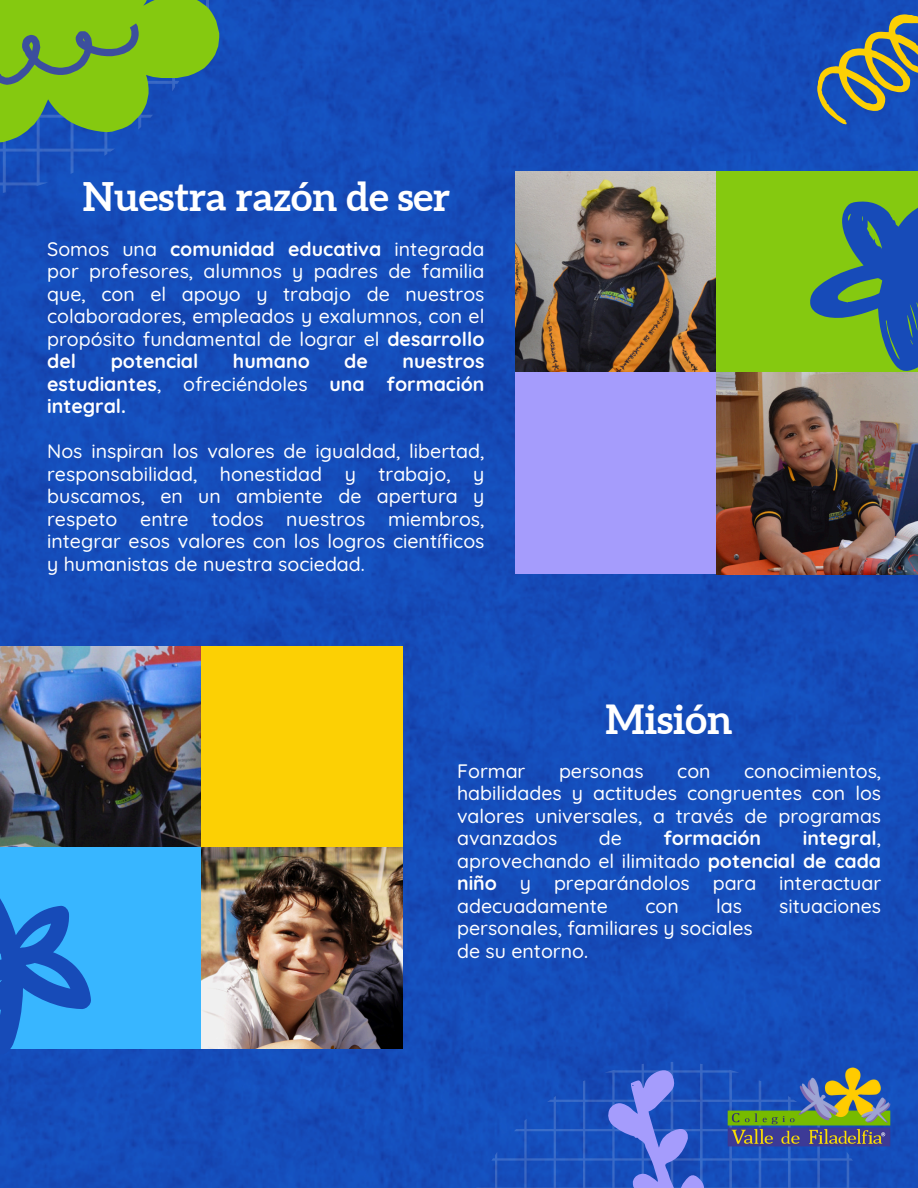
<style>
.page{position:relative;width:918px;height:1188px;background:#154dba}
.page>*{position:absolute;margin:0;border:0;box-sizing:border-box;transform-origin:0 0}
.t1{font:700 40.2px "Aleo";color:#fff}
.t2{font:700 39.3px "Aleo";color:#fff}
.t3{font:500 19.5px/22.5px "Quicksand";color:#fff;text-align:justify}
.t4{font:700 19.5px/22.5px "Quicksand";color:#fff;text-align:justify}
.s1{font-weight:700}
.s2{font-weight:500}
</style>
<div class="page">
<svg style="left:457px;top:1062px;width:430px;height:126px;fill:#154dbb"></svg>
<svg style="left:0;top:0;width:219px;height:195px"></svg>
<svg style="left:817px;top:14px;width:101px;height:111px"></svg>
<img style="left:723px;top:1062px;width:171px;height:92px">
<svg style="left:607px;top:1070px;width:99px;height:118px"></svg>
<img style="left:516px;top:172px;width:201px;height:201px">
<div style="left:717px;top:172px;width:201px;height:201px;background:#85c910"></div>
<div style="left:516px;top:373px;width:201px;height:201px;background:#a59cfc"></div>
<img style="left:717px;top:373px;width:201px;height:201px">
<img style="left:0;top:646px;width:201px;height:201px">
<div style="left:201px;top:646px;width:201px;height:201px;background:#fcd004"></div>
<div style="left:0;top:847px;width:201px;height:201px;background:#38b6ff"></div>
<img style="left:201px;top:847px;width:201px;height:201px">
<svg style="left:0;top:898px;width:91px;height:157px"></svg>
<svg style="left:810px;top:201px;width:108px;height:170px"></svg>
<h1 class="t2" style="left:83px;top:175px;width:369px">Nuestra razón de ser</h1>
<p class="t3" style="left:47px;top:237px;width:439px">Somos una <span class="s1">comunidad educativa</span> integrada por profesores, alumnos y padres de familia que, con el apoyo y trabajo de nuestros colaboradores, empleados y exalumnos, con el propósito fundamental de lograr el <span class="s1">desarrollo del</span></p>
<p class="t4" style="left:111px;top:350px;width:89px">potencial</p>
<p class="t4" style="left:233px;top:350px;width:78px">humano</p>
<p class="t4" style="left:344px;top:350px;width:25px">de</p>
<p class="t4" style="left:47px;top:350px;width:439px;text-indent:355px">nuestros estudiantes<span class="s2">, ofreciéndoles</span> una formación integral.</p>
<p class="t3" style="left:47px;top:440px;width:439px">Nos inspiran los valores de igualdad, libertad, responsabilidad, honestidad y trabajo, y buscamos, en un ambiente de apertura y respeto entre todos nuestros miembros, integrar esos valores con los logros científicos y humanistas de nuestra sociedad.</p>
<h1 class="t1" style="left:606px;top:696px;width:129px">Misión</h1>
<p class="t3" style="left:457px;top:759px;width:70px">Formar</p>
<p class="t3" style="left:559px;top:759px;width:86px">personas</p>
<p class="t3" style="left:677px;top:759px;width:35px">con</p>
<p class="t3" style="left:457px;top:759px;width:426px;text-indent:287px">conocimientos, habilidades y actitudes congruentes con los valores universales, a través de programas avanzados</p>
<p class="t3" style="left:599px;top:827px;width:25px">de</p>
<p class="t4" style="left:663px;top:827px;width:99px">formación</p>
<p class="t3" style="left:457px;top:827px;width:426px;text-indent:346px"><span class="s1">integral</span>, aprovechando el ilimitado <span class="s1">potencial de cada niño</span> y preparándolos para interactuar adecuadamente</p>
<p class="t3" style="left:645px;top:894px;width:35px">con</p>
<p class="t3" style="left:716px;top:894px;width:27px">las</p>
<p class="t3" style="left:779px;top:894px;width:103px">situaciones</p>
<p class="t3" style="left:457px;top:917px;width:297px">personales, familiares y sociales</p>
<p class="t3" style="left:457px;top:939px;width:132px">de su entorno.</p>
</div>
